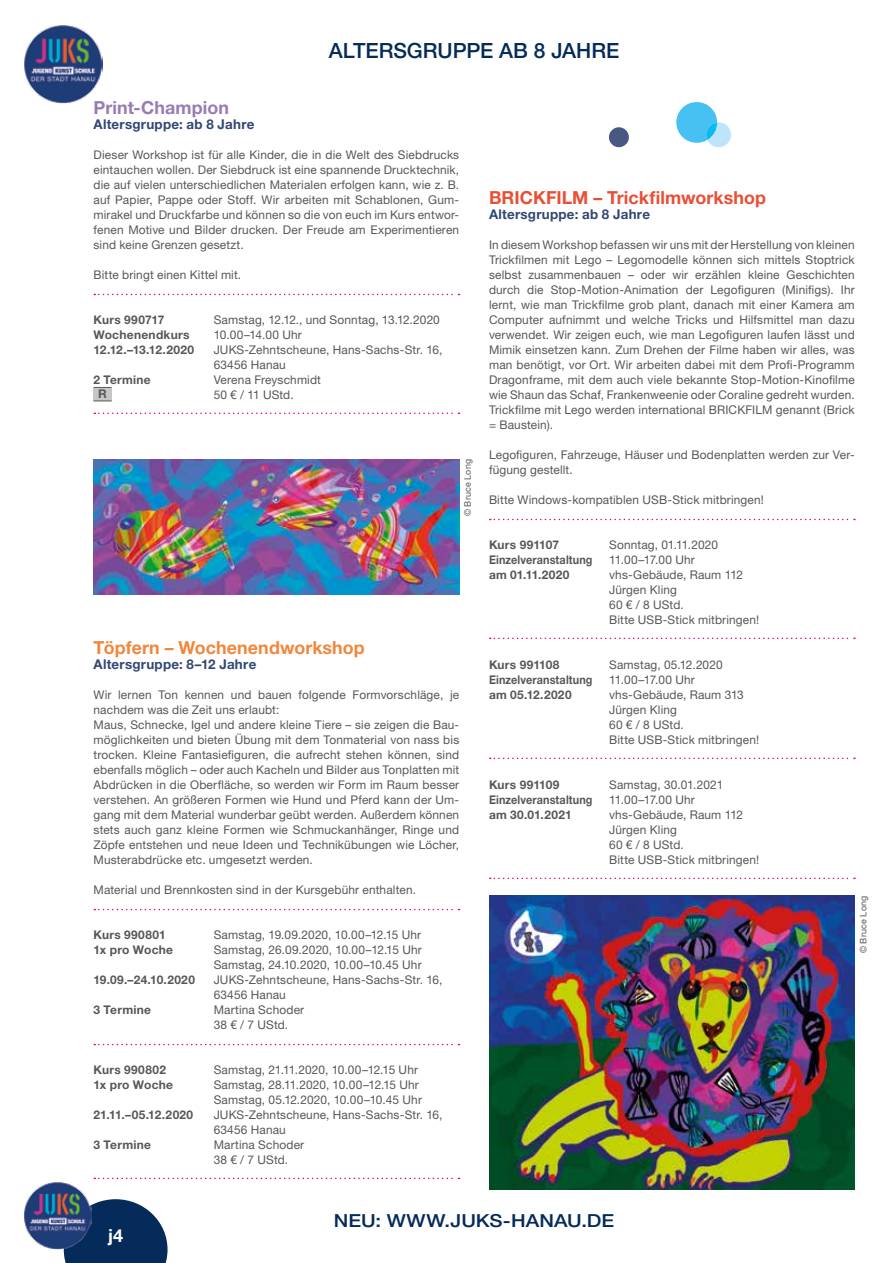
<style>
.page{position:relative;width:893px;height:1263px;background:#fff}
.page>*{position:absolute;margin:0;border:0;box-sizing:border-box;transform-origin:0 0}
.t1{font:500 21px "Helvetica Neue LT Std";color:#042b5a}
.t2{font:700 18px "Helvetica Neue LT Std";letter-spacing:.005em;color:#e94f35}
.t3{font:700 18px "Helvetica Neue LT Std";letter-spacing:.005em;color:#f1873d}
.t4{font:500 18px "Helvetica Neue LT Std";color:#042b5a;scale:1.12 1}
.t5{font:700 18px "Helvetica Neue LT Std";letter-spacing:.005em;color:#977bb7}
.t6{font:700 18px "Helvetica Neue LT Std";color:#fff}
.t7{font:700 13.5px "Helvetica Neue LT Std";letter-spacing:.02em;color:#324774}
.t8{font:12px/15px "Helvetica Neue LT Std";letter-spacing:.015em;color:#575756}
.t9{font:700 12px "Helvetica Neue LT Std";letter-spacing:.015em;color:#575756}
.t10{font:700 12px "Helvetica Neue LT Std";letter-spacing:.015em;color:#575756;scale:.9 1}
.t11{font:700 12px "Helvetica Neue LT Std";letter-spacing:.035em;color:#575756}
.t12{font:700 12px "Helvetica Neue LT Std";letter-spacing:-.02em;color:#575756}
.t13{font:9px "Helvetica Neue LT Std";letter-spacing:.025em;color:#575756}
</style>
<div class="page">
<svg style="left:64px;top:1199px;width:104px;height:64px;background:#23456e"></svg>
<img style="left:24px;top:25px;width:79px;height:78px">
<img style="left:24px;top:1182px;width:68px;height:67px">
<svg style="left:94px;top:294px;width:365px;height:1px"></svg>
<svg style="left:94px;top:413px;width:365px;height:1px"></svg>
<svg style="left:94px;top:909px;width:365px;height:1px"></svg>
<svg style="left:94px;top:1044px;width:365px;height:1px"></svg>
<svg style="left:94px;top:1178px;width:365px;height:1px"></svg>
<div style="left:94px;top:388px;width:18px;height:12px;background:#c6c6c6"></div>
<svg style="left:94px;top:387px;width:18px;height:1px"></svg>
<svg style="left:94px;top:401px;width:18px;height:1px"></svg>
<svg style="left:490px;top:519px;width:365px;height:1px"></svg>
<svg style="left:490px;top:638px;width:365px;height:1px"></svg>
<svg style="left:490px;top:758px;width:365px;height:1px"></svg>
<svg style="left:490px;top:878px;width:365px;height:1px"></svg>
<div style="left:706px;top:122px;width:25px;height:25px;background:#bce4fa;border-radius:50%"></div>
<svg style="left:676px;top:102px;width:41px;height:41px"></svg>
<div style="left:609px;top:127px;width:20px;height:20px;background:#475883;border-radius:50%"></div>
<img style="left:94px;top:459px;width:365px;height:135px">
<img style="left:489px;top:896px;width:366px;height:293px">
<h1 class="t1" style="left:329px;top:38px;width:292px">ALTERSGRUPPE AB 8 JAHRE</h1>
<h2 class="t5" style="left:94px;top:96px;width:137px">Print-Champion</h2>
<p class="t7" style="left:94px;top:116px;width:162px">Altersgruppe: ab 8 Jahre</p>
<p class="t8" style="left:94px;top:147px;width:367px;text-align:justify">Dieser Workshop ist für alle Kinder, die in die Welt des Siebdrucks eintauchen wollen. Der Siebdruck ist eine spannende Drucktechnik, die auf vielen unterschiedlichen Materialen erfolgen kann, wie z. B. auf Papier, Pappe oder Stoff. Wir arbeiten mit Schablonen, Gum&shy;mirakel und Druckfarbe und können so die von euch im Kurs entwor&shy;fenen Motive und Bilder drucken. Der Freude am Experimentieren sind keine Grenzen gesetzt.</p>
<p class="t8" style="left:94px;top:267px;width:149px">Bitte bringt einen Kittel mit.</p>
<p class="t9" style="left:94px;top:312px;width:72px">Kurs 990717</p>
<p class="t8" style="left:214px;top:312px;width:228px">Samstag, 12.12., und Sonntag, 13.12.2020</p>
<p class="t9" style="left:94px;top:327px;width:98px">Wochenendkurs</p>
<p class="t8" style="left:214px;top:327px;width:90px">10.00–14.00 Uhr</p>
<p class="t12" style="left:94px;top:342px;width:102px">12.12.–13.12.2020</p>
<p class="t8" style="left:214px;top:342px;width:230px">JUKS-Zehntscheune, Hans-Sachs-Str. 16,<br>63456 Hanau</p>
<p class="t9" style="left:94px;top:372px;width:59px">2 Termine</p>
<p class="t8" style="left:214px;top:372px;width:109px">Verena Freyschmidt</p>
<p class="t9" style="left:98px;top:387px;width:10px">R</p>
<p class="t8" style="left:214px;top:387px;width:82px">50 € / 11 UStd.</p>
<p class="t13" style="left:462px;top:516px;width:59px;rotate:-90deg">© Bruce Long</p>
<h2 class="t3" style="left:94px;top:636px;width:273px">Töpfern – Wochenendworkshop</h2>
<p class="t7" style="left:94px;top:656px;width:164px">Altersgruppe: 8–12 Jahre</p>
<p class="t8" style="left:94px;top:687px;width:367px">Wir lernen Ton kennen und bauen folgende Formvorschläge, je nachdem was die Zeit uns erlaubt:<br>Maus, Schnecke, Igel und andere kleine Tiere – sie zeigen die Bau&shy;möglichkeiten und bieten Übung mit dem Tonmaterial von nass bis trocken. Kleine Fantasiefiguren, die aufrecht stehen können, sind ebenfalls möglich – oder auch Kacheln und Bilder aus Tonplatten mit Abdrücken in die Oberfläche, so werden wir Form im Raum besser verstehen. An größeren Formen wie Hund und Pferd kann der Um&shy;gang mit dem Material wunderbar geübt werden. Außerdem können stets auch ganz kleine Formen wie Schmuckanhänger, Ringe und Zöpfe entstehen und neue Ideen und Technikübungen wie Löcher, Musterabdrücke etc. umgesetzt werden.</p>
<p class="t8" style="left:94px;top:882px;width:324px">Material und Brennkosten sind in der Kursgebühr enthalten.</p>
<p class="t11" style="left:94px;top:927px;width:74px">Kurs 990801</p>
<p class="t8" style="left:214px;top:927px;width:209px">Samstag, 19.09.2020, 10.00–12.15 Uhr</p>
<p class="t9" style="left:94px;top:942px;width:81px">1x pro Woche</p>
<p class="t8" style="left:214px;top:942px;width:210px">Samstag, 26.09.2020, 10.00–12.15 Uhr<br>Samstag, 24.10.2020, 10.00–10.45 Uhr</p>
<p class="t9" style="left:94px;top:972px;width:103px">19.09.–24.10.2020</p>
<p class="t8" style="left:214px;top:972px;width:230px">JUKS-Zehntscheune, Hans-Sachs-Str. 16,<br>63456 Hanau</p>
<p class="t9" style="left:94px;top:1002px;width:59px">3 Termine</p>
<p class="t8" style="left:214px;top:1002px;width:92px">Martina Schoder<br>38 € / 7 UStd.</p>
<p class="t11" style="left:94px;top:1062px;width:74px">Kurs 990802</p>
<p class="t8" style="left:214px;top:1062px;width:206px">Samstag, 21.11.2020, 10.00–12.15 Uhr</p>
<p class="t9" style="left:94px;top:1077px;width:81px">1x pro Woche</p>
<p class="t8" style="left:214px;top:1077px;width:210px">Samstag, 28.11.2020, 10.00–12.15 Uhr<br>Samstag, 05.12.2020, 10.00–10.45 Uhr</p>
<p class="t9" style="left:94px;top:1107px;width:101px">21.11.–05.12.2020</p>
<p class="t8" style="left:214px;top:1107px;width:230px">JUKS-Zehntscheune, Hans-Sachs-Str. 16,<br>63456 Hanau</p>
<p class="t9" style="left:94px;top:1137px;width:59px">3 Termine</p>
<p class="t8" style="left:214px;top:1137px;width:92px">Martina Schoder<br>38 € / 7 UStd.</p>
<h2 class="t2" style="left:489px;top:186px;width:278px">BRICKFILM – Trickfilmworkshop</h2>
<p class="t7" style="left:489px;top:206px;width:162px">Altersgruppe: ab 8 Jahre</p>
<p class="t8" style="left:489px;top:237px;width:367px;text-align:justify">In diesem Workshop befassen wir uns mit der Herstellung von kleinen Trickfilmen mit Lego – Legomodelle können sich mittels Stoptrick selbst zusammenbauen – oder wir erzählen kleine Geschichten durch die Stop-Motion-Animation der Legofiguren (Minifigs). Ihr lernt, wie man Trickfilme grob plant, danach mit einer Kamera am Computer aufnimmt und welche Tricks und Hilfsmittel man dazu verwendet. Wir zeigen euch, wie man Legofiguren laufen lässt und Mimik einsetzen kann. Zum Drehen der Filme haben wir alles, was man benötigt, vor Ort. Wir arbeiten dabei mit dem Profi-Programm Dragonframe, mit dem auch viele bekannte Stop-Motion-Kinofilme wie Shaun das Schaf, Frankenweenie oder Coraline gedreht wurden.<br>Trickfilme mit Lego werden international BRICKFILM genannt (Brick = Baustein).</p>
<p class="t8" style="left:489px;top:447px;width:367px">Legofiguren, Fahrzeuge, Häuser und Bodenplatten werden zur Ver&shy;fügung gestellt.</p>
<p class="t8" style="left:489px;top:492px;width:276px">Bitte Windows-kompatiblen USB-Stick mitbringen!</p>
<p class="t9" style="left:489px;top:537px;width:72px">Kurs 991107</p>
<p class="t8" style="left:609px;top:537px;width:110px">Sonntag, 01.11.2020</p>
<p class="t10" style="left:489px;top:552px;width:117px">Einzelveranstaltung</p>
<p class="t8" style="left:609px;top:552px;width:87px">11.00–17.00 Uhr</p>
<p class="t9" style="left:489px;top:567px;width:82px">am 01.11.2020</p>
<p class="t8" style="left:609px;top:567px;width:152px">vhs-Gebäude, Raum 112<br>Jürgen Kling<br>60 € / 8 UStd.<br>Bitte USB-Stick mitbringen!</p>
<p class="t9" style="left:489px;top:657px;width:72px">Kurs 991108</p>
<p class="t8" style="left:609px;top:657px;width:115px">Samstag, 05.12.2020</p>
<p class="t10" style="left:489px;top:672px;width:117px">Einzelveranstaltung</p>
<p class="t8" style="left:609px;top:672px;width:87px">11.00–17.00 Uhr</p>
<p class="t9" style="left:489px;top:687px;width:84px">am 05.12.2020</p>
<p class="t8" style="left:609px;top:687px;width:152px">vhs-Gebäude, Raum 313<br>Jürgen Kling<br>60 € / 8 UStd.<br>Bitte USB-Stick mitbringen!</p>
<p class="t9" style="left:489px;top:777px;width:72px">Kurs 991109</p>
<p class="t8" style="left:609px;top:777px;width:116px">Samstag, 30.01.2021</p>
<p class="t10" style="left:489px;top:792px;width:117px">Einzelveranstaltung</p>
<p class="t8" style="left:609px;top:792px;width:87px">11.00–17.00 Uhr</p>
<p class="t9" style="left:489px;top:807px;width:84px">am 30.01.2021</p>
<p class="t8" style="left:609px;top:807px;width:152px">vhs-Gebäude, Raum 112<br>Jürgen Kling<br>60 € / 8 UStd.<br>Bitte USB-Stick mitbringen!</p>
<p class="t13" style="left:858px;top:953px;width:59px;rotate:-90deg">© Bruce Long</p>
<h2 class="t6" style="left:108px;top:1224px;width:17px">j4</h2>
<h2 class="t4" style="left:334px;top:1210px;width:252px">NEU: WWW.JUKS-HANAU.DE</h2>
</div>
